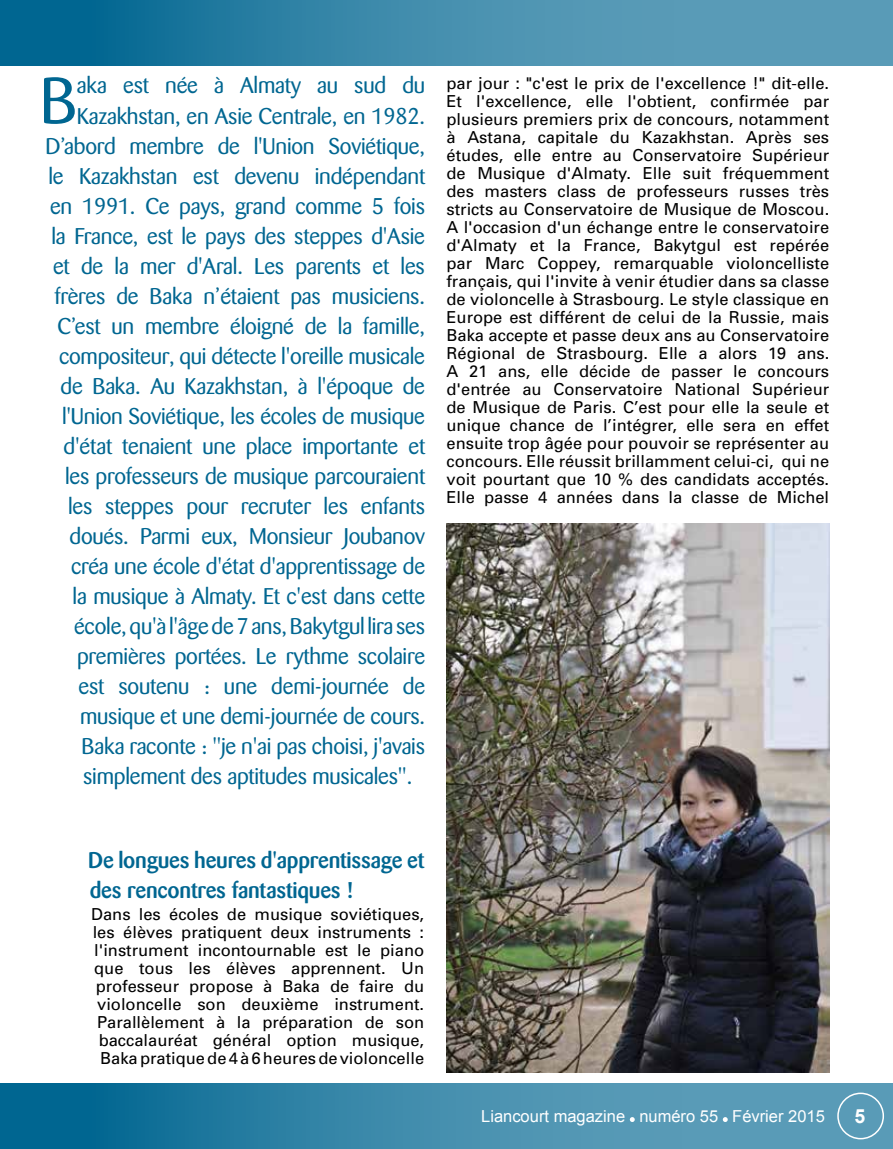
<style>
.page{position:relative;width:893px;height:1149px;background:#fff}
.page>*{position:absolute;margin:0;border:0;box-sizing:border-box;transform-origin:0 0}
.t1{font:64.95px "Barmeno";color:#006691}
.t2{font:22.5px "Barmeno";letter-spacing:-.01em;color:#006691}
.t3{font:500 22.5px/30px "Barmeno";letter-spacing:-.01em;color:#006691}
.t4{font:700 19.5px "Arial";color:#fff}
.t5{font:16.5px/18px "Univers";color:#000;text-align:center}
.t6{font:16.5px "Arial";color:#fff}
</style>
<div class="page">
<svg style="left:0;top:1083px;width:893px;height:65px;background:#3a88a9"></svg>
<svg style="left:630px;top:1116px;width:5px;height:5px"></svg>
<svg style="left:723px;top:1116px;width:5px;height:5px"></svg>
<div style="left:837px;top:1092px;width:47px;height:46px;border:2px solid #fff;border-radius:50%"></div>
<svg style="left:0;top:0;width:893px;height:66px;background:#3a88a9"></svg>
<img style="left:447px;top:523px;width:382px;height:548px">
<h1 class="t1" style="left:40px;top:63px;width:39px">B</h1>
<h2 class="t2" style="left:77px;top:73px;width:350px">aka est née à Almaty au sud du</h2>
<h2 class="t2" style="left:77px;top:103px;width:350px">Kazakhstan, en Asie Centrale, en 1982.</h2>
<h2 class="t2" style="left:46px;top:133px;width:381px">D’abord membre de l'Union Soviétique,</h2>
<h2 class="t2" style="left:49px;top:163px;width:378px">le Kazakhstan est devenu indépendant</h2>
<h2 class="t2" style="left:50px;top:193px;width:377px">en 1991. Ce pays, grand comme 5 fois</h2>
<h2 class="t2" style="left:52px;top:223px;width:375px">la France, est le pays des steppes d'Asie</h2>
<h2 class="t2" style="left:53px;top:253px;width:373px">et de la mer d'Aral. Les parents et les</h2>
<h2 class="t2" style="left:55px;top:283px;width:372px">frères de Baka n’étaient pas musiciens.</h2>
<h2 class="t2" style="left:58px;top:313px;width:369px">C’est un membre éloigné de la famille,</h2>
<h2 class="t2" style="left:59px;top:343px;width:368px">compositeur, qui détecte l'oreille musicale</h2>
<h2 class="t2" style="left:61px;top:373px;width:366px">de Baka. Au Kazakhstan, à l'époque de</h2>
<h2 class="t2" style="left:62px;top:403px;width:364px">l'Union Soviétique, les écoles de musique</h2>
<h2 class="t2" style="left:64px;top:433px;width:363px">d'état tenaient une place importante et</h2>
<h2 class="t2" style="left:65px;top:463px;width:361px">les professeurs de musique parcouraient</h2>
<h2 class="t2" style="left:68px;top:493px;width:358px">les steppes pour recruter les enfants</h2>
<h2 class="t2" style="left:70px;top:523px;width:357px">doués. Parmi eux, Monsieur Joubanov</h2>
<h2 class="t2" style="left:71px;top:552px;width:356px">créa une école d'état d'apprentissage de</h2>
<h2 class="t2" style="left:73px;top:582px;width:354px">la musique à Almaty. Et c'est dans cette</h2>
<h2 class="t2" style="left:74px;top:612px;width:353px">école, qu'à l'âge de 7 ans, Bakytgul lira ses</h2>
<h2 class="t2" style="left:77px;top:642px;width:350px">premières portées. Le rythme scolaire</h2>
<h2 class="t2" style="left:79px;top:672px;width:348px">est soutenu : une demi-journée de</h2>
<h2 class="t2" style="left:80px;top:702px;width:346px">musique et une demi-journée de cours.</h2>
<h2 class="t2" style="left:82px;top:732px;width:345px">Baka raconte : "je n'ai pas choisi, j'avais</h2>
<h2 class="t2" style="left:83px;top:762px;width:331px">simplement des aptitudes musicales".</h2>
<p class="t5" style="left:446px;top:74px;width:384px;text-align:justify">par jour : "c'est le prix de l'excellence !" dit-elle.<br>Et l'excellence, elle l'obtient, confirmée par plusieurs premiers prix de concours, notamment à Astana, capitale du Kazakhstan. Après ses études, elle entre au Conservatoire Supérieur de Musique d'Almaty. Elle suit fréquemment des masters class de professeurs russes très stricts au Conservatoire de Musique de Moscou.<br>A l'occasion d'un échange entre le conservatoire d'Almaty et la France, Bakytgul est repérée par Marc Coppey, remarquable violoncelliste français, qui l'invite à venir étudier dans sa classe de violoncelle à Strasbourg. Le style classique en Europe est différent de celui de la Russie, mais Baka accepte et passe deux ans au Conservatoire Régional de Strasbourg. Elle a alors 19 ans.<br>A 21 ans, elle décide de passer le concours d'entrée au Conservatoire National Supérieur de Musique de Paris. C’est pour elle la seule et unique chance de l’intégrer, elle sera en effet ensuite trop âgée pour pouvoir se représenter au concours. Elle réussit brillamment celui-ci, qui ne voit pourtant que 10 % des candidats acceptés.<br>Elle passe 4 années dans la classe de Michel</p>
<h2 class="t3" style="left:88px;top:844px;width:337px">De longues heures d'apprentissage et des rencontres fantastiques !</h2>
<p class="t5" style="left:91px;top:905px;width:335px">Dans les écoles de musique soviétiques, les élèves pratiquent deux instruments : l'instrument incontournable est le piano que tous les élèves apprennent. Un professeur propose à Baka de faire du violoncelle son deuxième instrument.<br>Parallèlement à la préparation de son baccalauréat général option musique, Baka pratique de 4 à 6 heures de violoncelle</p>
<p class="t6" style="left:481px;top:1104px;width:345px">Liancourt magazine numéro 55 Février 2015</p>
<p class="t4" style="left:854px;top:1102px;width:12px">5</p>
</div>
